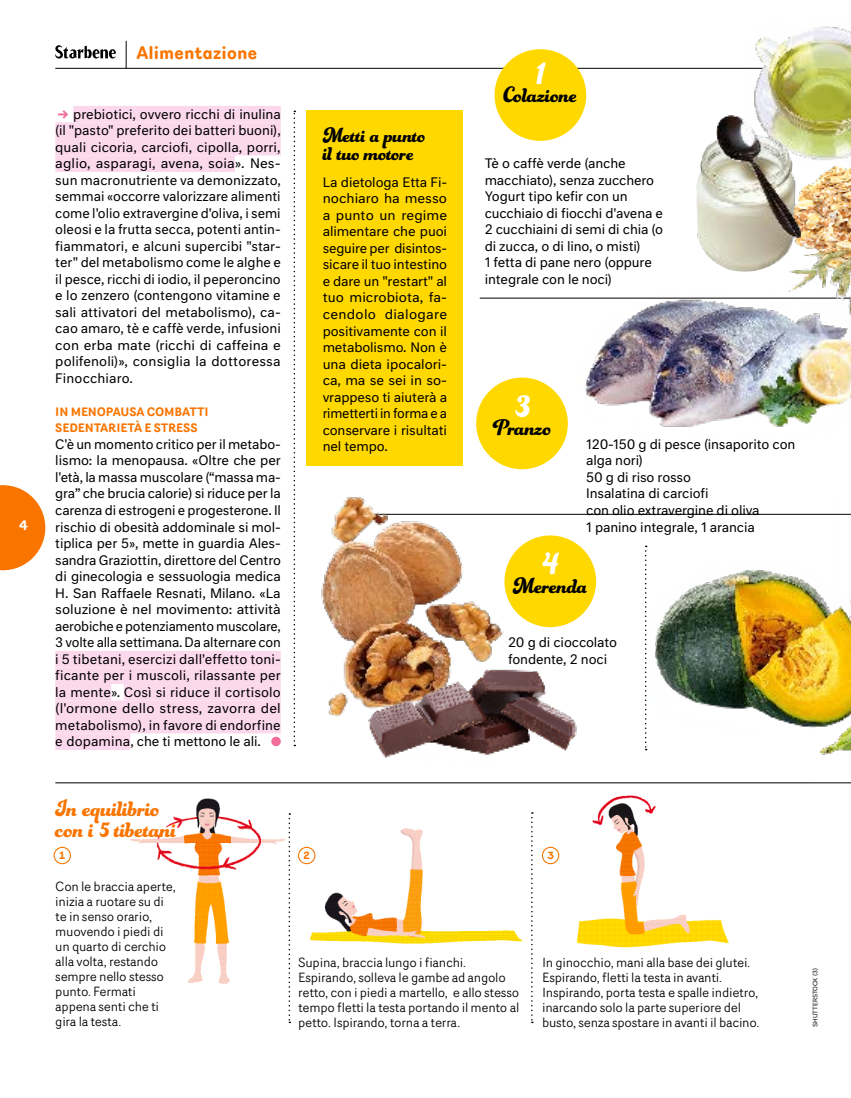
<style>
.page{position:relative;width:851px;height:1098px;background:#fff}
.page>*{position:absolute;margin:0;border:0;box-sizing:border-box;transform-origin:0 0}
.t1{font:37.5px "Funkydori";color:#fff}
.t2{font:25.5px/21px "Funkydori";letter-spacing:-.015em;color:#f97500}
.t3{font:24px "Funkydori";letter-spacing:-.015em;color:#000}
.t4{font:22.5px/18px "Funkydori";color:#000}
.t5{font:700 17.7px "Router";color:#f97500}
.t6{font:700 13.5px "Router";color:#fff}
.t7{font:13.05px/15px "Router";letter-spacing:-.02em;color:#000}
.t8{font:12.75px/16.5px "Neutral Std";letter-spacing:-.01em;color:#000;text-align:justify}
.t9{font:700 12px/16.5px "Router";letter-spacing:-.01em;color:#f97500}
.t10{font:700 10.65px "Router";color:#f97500}
.t11{font:6px "Neutral Std";color:#000}
.s1{font-weight:700;color:#f16e9a}
</style>
<div class="page">
<hr style="left:55px;top:68px;width:710px;height:1px;background:#000">
<svg style="left:126px;top:41px;width:1px;height:27px"></svg>
<svg style="left:0;top:485px;width:45px;height:85px"></svg>
<svg style="left:55px;top:45px;width:61px;height:14px"></svg>
<svg style="left:645px;top:545px;width:1px;height:205px"></svg>
<hr style="left:55px;top:782px;width:795px;height:1px;background:#000">
<hr style="left:341px;top:514px;width:509px;height:1px;background:#000">
<hr style="left:479px;top:298px;width:371px;height:1px;background:#000">
<div style="left:306px;top:110px;width:156px;height:355px;background:#ffd800"></div>
<div style="left:476px;top:377px;width:91px;height:92px;background:#ffd800;border-radius:50%"></div>
<div style="left:494px;top:49px;width:92px;height:92px;background:#ffd800;border-radius:50%"></div>
<div style="left:504px;top:535px;width:92px;height:92px;background:#ffd800;border-radius:50%"></div>
<svg style="left:293px;top:111px;width:2px;height:635px"></svg>
<div style="left:73px;top:106px;width:208px;height:16px;background:#fcd8ed"></div>
<div style="left:55px;top:122px;width:226px;height:17px;background:#fcd8ed"></div>
<div style="left:55px;top:139px;width:226px;height:16px;background:#fcd8ed"></div>
<div style="left:55px;top:155px;width:180px;height:17px;background:#fcd8ed"></div>
<div style="left:55px;top:650px;width:226px;height:17px;background:#fcd8ed"></div>
<div style="left:55px;top:667px;width:226px;height:16px;background:#fcd8ed"></div>
<div style="left:55px;top:683px;width:56px;height:17px;background:#fcd8ed"></div>
<div style="left:124px;top:683px;width:157px;height:17px;background:#fcd8ed"></div>
<div style="left:55px;top:700px;width:226px;height:16px;background:#fcd8ed"></div>
<div style="left:55px;top:716px;width:226px;height:17px;background:#fcd8ed"></div>
<div style="left:55px;top:733px;width:75px;height:16px;background:#fcd8ed"></div>
<img style="left:788px;top:168px;width:62px;height:125px">
<img style="left:748px;top:26px;width:102px;height:142px">
<img style="left:696px;top:115px;width:106px;height:159px">
<img style="left:321px;top:496px;width:187px;height:221px">
<img style="left:362px;top:657px;width:222px;height:127px">
<img style="left:834px;top:513px;width:16px;height:2px">
<img style="left:812px;top:733px;width:38px;height:51px">
<img style="left:655px;top:569px;width:195px;height:164px">
<img style="left:130px;top:798px;width:155px;height:186px">
<img style="left:300px;top:812px;width:234px;height:138px">
<img style="left:576px;top:795px;width:153px;height:153px">
<svg style="left:531px;top:812px;width:1px;height:210px"></svg>
<svg style="left:288px;top:813px;width:2px;height:209px"></svg>
<div style="left:298px;top:846px;width:17px;height:17px;border:1px solid #f97500;border-radius:50%"></div>
<div style="left:541px;top:846px;width:18px;height:17px;border:1px solid #f97500;border-radius:50%"></div>
<div style="left:54px;top:846px;width:17px;height:17px;border:1px solid #f97500;border-radius:50%"></div>
<div style="left:271px;top:736px;width:10px;height:10px;background:#f16e9a;border-radius:50%"></div>
<img style="left:575px;top:293px;width:275px;height:134px">
<p class="t6" style="left:19px;top:515px;width:10px">4</p>
<h3 class="t5" style="left:136px;top:39px;width:122px">Alimentazione</h3>
<p class="t8" style="left:55px;top:105px;width:227px"><span class="s1">→</span> prebiotici, ovvero ricchi di inulina (il "pasto" preferito dei batteri buoni), quali cicoria, carciofi, cipolla, porri, aglio, asparagi, avena, soia». Nes&shy;sun macronutriente va demonizzato, semmai «occorre valorizzare alimenti come l'olio extravergine d'oliva, i semi oleosi e la frutta secca, potenti antin&shy;fiammatori, e alcuni supercibi "star&shy;ter" del metabolismo come le alghe e il pesce, ricchi di iodio, il peperoncino e lo zenzero (contengono vitamine e sali attivatori del metabolismo), ca&shy;cao amaro, tè e caffè verde, infusioni con erba mate (ricchi di caffeina e polifenoli)», consiglia la dottoressa Finocchiaro.</p>
<p class="t9" style="left:55px;top:403px;width:155px">IN MENOPAUSA COMBATTI<br>SEDENTARIETÀ E STRESS</p>
<p class="t8" style="left:55px;top:435px;width:227px">C'è un momento critico per il metabo&shy;lismo: la menopausa. «Oltre che per l'età, la massa muscolare (“massa ma&shy;gra” che brucia calorie) si riduce per la carenza di estrogeni e progesterone. Il rischio di obesità addominale si mol&shy;tiplica per 5», mette in guardia Ales&shy;sandra Graziottin, direttore del Centro di ginecologia e sessuologia medica H. San Raffaele Resnati, Milano. «La soluzione è nel movimento: attività aerobiche e potenziamento muscolare, 3 volte alla settimana. Da alternare con i 5 tibetani, esercizi dall'effetto toni&shy;ficante per i muscoli, rilassante per la mente». Così si riduce il cortisolo (l'ormone dello stress, zavorra del metabolismo), in favore di endorfine e dopamina, che ti mettono le ali.</p>
<h3 class="t4" style="left:322px;top:125px;width:104px">Metti a punto il tuo motore</h3>
<p class="t8" style="left:322px;top:173px;width:126px">La dietologa Etta Fi&shy;nochiaro ha messo a punto un regime alimentare che puoi seguire per disintos&shy;sicare il tuo intestino e dare un "restart" al tuo microbiota, fa&shy;cendolo dialogare positivamente con il metabolismo. Non è una dieta ipocalori&shy;ca, ma se sei in so&shy;vrappeso ti aiuterà a rimetterti in forma e a conservare i risultati nel tempo.</p>
<h1 class="t1" style="left:536px;top:49px;width:9px">1</h1>
<h3 class="t3" style="left:503px;top:80px;width:75px">Colazione</h3>
<p class="t8" style="left:484px;top:155px;width:180px;text-align:left">Tè o caffè verde (anche macchiato), senza zucchero<br>Yogurt tipo kefir con un cucchiaio di fiocchi d'avena e<br>2 cucchiaini di semi di chia (o di zucca, o di lino, o misti)<br>1 fetta di pane nero (oppure integrale con le noci)</p>
<h1 class="t1" style="left:514px;top:381px;width:17px">3</h1>
<h3 class="t3" style="left:492px;top:412px;width:60px">Pranzo</h3>
<h1 class="t1" style="left:542px;top:539px;width:18px">4</h1>
<p class="t8" style="left:586px;top:435px;width:211px;text-align:left">120-150 g di pesce (insaporito con alga nori)<br>50 g di riso rosso<br>Insalatina di carciofi<br>con olio extravergine di oliva<br>1 panino integrale, 1 arancia</p>
<h3 class="t3" style="left:512px;top:570px;width:76px">Merenda</h3>
<p class="t8" style="left:508px;top:633px;width:111px">20 g di cioccolato fondente, 2 noci</p>
<h2 class="t2" style="left:55px;top:796px;width:123px">In equilibrio con i 5 tibetani</h2>
<p class="t10" style="left:59px;top:847px;width:8px">1</p>
<p class="t10" style="left:547px;top:847px;width:8px">3</p>
<p class="t10" style="left:303px;top:847px;width:8px">2</p>
<p class="t7" style="left:55px;top:878px;width:122px">Con le braccia aperte, inizia a ruotare su di te in senso orario, muovendo i piedi di un quarto di cerchio alla volta, restando sempre nello stesso punto. Fermati appena senti che ti gira la testa.</p>
<p class="t7" style="left:298px;top:954px;width:222px">Supina, braccia lungo i fianchi.<br>Espirando, solleva le gambe ad angolo retto, con i piedi a martello, e allo stesso tempo fletti la testa portando il mento al petto. Ispirando, torna a terra.</p>
<p class="t7" style="left:542px;top:954px;width:219px">In ginocchio, mani alla base dei glutei.<br>Espirando, fletti la testa in avanti.<br>Inspirando, porta testa e spalle indietro, inarcando solo la parte superiore del busto, senza spostare in avanti il bacino.</p>
<p class="t11" style="left:811px;top:1026px;width:60px;rotate:-90deg">SHUTTERSTOCK (3)</p>
</div>
